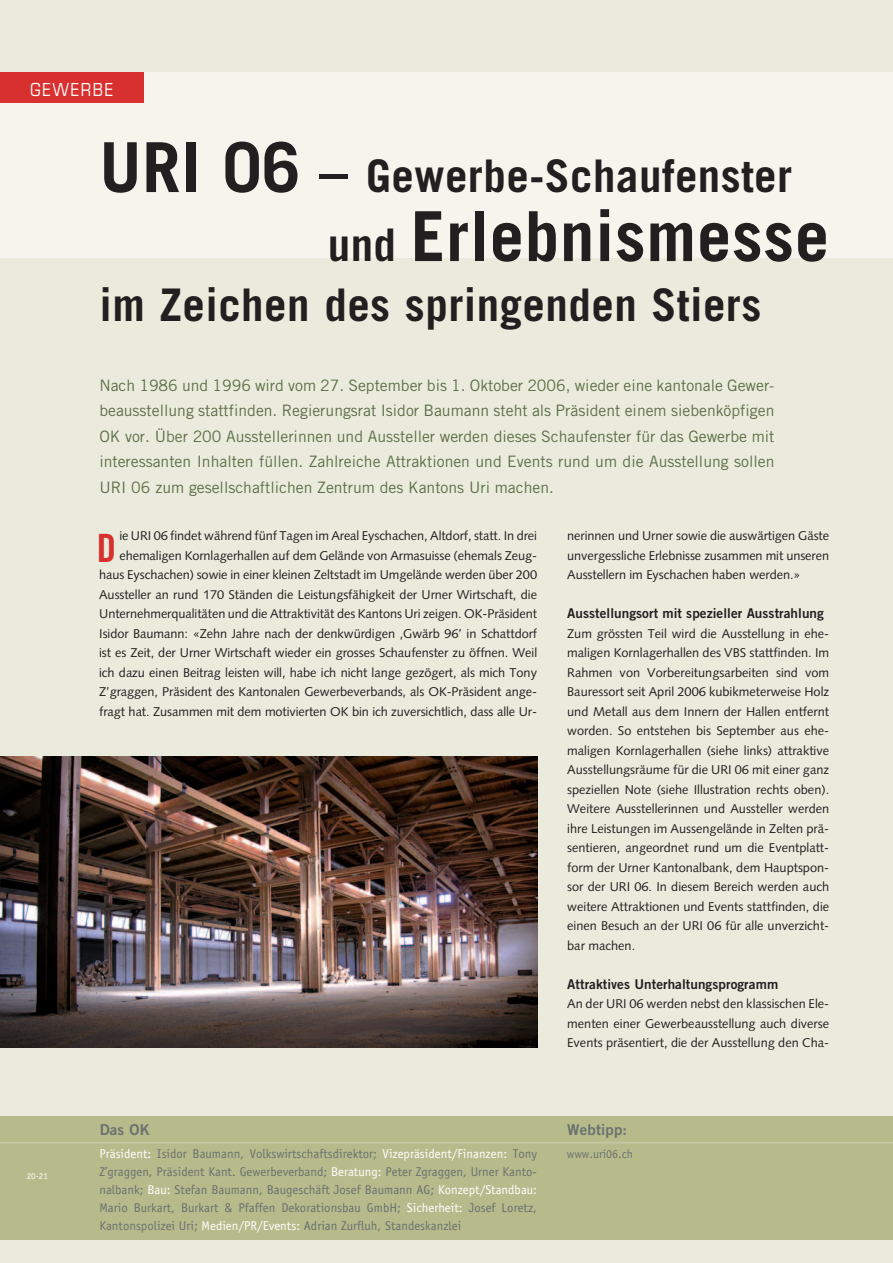
<style>
.page{position:relative;width:893px;height:1263px;background:#eaebdc}
.page>*{position:absolute;margin:0;border:0;box-sizing:border-box;transform-origin:0 0}
.t1{font:700 69px "Trade Gothic";letter-spacing:.01em;color:#231f20}
.t2{font:700 45px "Trade Gothic";letter-spacing:.01em;color:#231f20}
.Grundtext_2sp{font:39px "Trade Gothic Bold Cond Twenty";color:#d7302e}
.t3{font:condensed 18px "Eurostile";letter-spacing:.075em;color:#fff}
.Lead{font:15.75px/25.5px "Trade Gothic";color:#5d6e49;text-align:justify}
.t4{font:15px "Trade Gothic Bold Two";letter-spacing:.01em;color:#6a716f}
.Grundtext{font:13.5px "Trade Gothic Bold Two";letter-spacing:.005em;color:#231f20}
.Grundtext-2{font:12.75px/19.5px "Syntax";letter-spacing:-.005em;color:#231f20;text-align:justify}
.t5{font:12.75px/18px "Officina Sans";color:#6a716f;text-align:justify}
.t6{font:12px "Officina Sans";color:#6a716f}
.t7{font:9px "Officina Sans";color:#fff}
.s1{font-size:69px}
.s2{font-size:57px}
.s3{font-size:45px}
.s4{color:#fff}
</style>
<div class="page">
<div style="left:0;top:72px;width:893px;height:186px;background:#f5f5ee"></div>
<div style="left:0;top:1116px;width:893px;height:123px;background:#b7bb8c"></div>
<hr style="left:0;top:1142px;width:893px;height:1px;background:#c7c8a5">
<div style="left:0;top:72px;width:143px;height:31px;background:#d7302e"></div>
<img style="left:0;top:757px;width:537px;height:290px">
<p class="t3" style="left:30px;top:78px;width:85px">GEWERBE</p>
<p class="t2" style="left:99px;top:148px;width:694px"><span class="s1">URI 06</span> <span class="s2">–</span> Gewerbe-Schaufenster</p>
<p class="t1" style="left:328px;top:194px;width:503px"><span class="s3">und</span> Erlebnismesse</p>
<p class="t2" style="left:99px;top:277px;width:663px">im Zeichen des springenden Stiers</p>
<p class="t7" style="left:27px;top:1170px;width:23px">20-21</p>
<p class="Lead" style="left:99px;top:372px;width:677px">Nach 1986 und 1996 wird vom 27. September bis 1. Oktober 2006, wieder eine kantonale Gewer&shy;beausstellung stattfinden. Regierungsrat Isidor Baumann steht als Präsident einem siebenköpfigen OK vor. Über 200 Ausstellerinnen und Aussteller werden dieses Schaufenster für das Gewerbe mit interessanten Inhalten füllen. Zahlreiche Attraktionen und Events rund um die Ausstellung sollen URI 06 zum gesellschaftlichen Zentrum des Kantons Uri machen.</p>
<p class="Grundtext-2" style="left:567px;top:526px;width:263px">nerinnen und Urner sowie die auswärtigen Gäste unvergessliche Erlebnisse zusammen mit unseren Ausstellern im Eyschachen haben werden.»</p>
<p class="Grundtext" style="left:567px;top:605px;width:258px">Ausstellungsort mit spezieller Ausstrahlung</p>
<p class="Grundtext-2" style="left:567px;top:623px;width:263px">Zum grössten Teil wird die Ausstellung in ehe&shy;maligen Kornlagerhallen des VBS stattfinden. Im Rahmen von Vorbereitungsarbeiten sind vom Bauressort seit April 2006 kubikmeterweise Holz und Metall aus dem Innern der Hallen entfernt worden. So entstehen bis September aus ehe&shy;maligen Kornlagerhallen (siehe links) attraktive Ausstellungsräume für die URI 06 mit einer ganz speziellen Note (siehe Illustration rechts oben).<br>Weitere Ausstellerinnen und Aussteller werden ihre Leistungen im Aussengelände in Zelten prä&shy;sentieren, angeordnet rund um die Eventplatt&shy;form der Urner Kantonalbank, dem Hauptspon&shy;sor der URI 06. In diesem Bereich werden auch weitere Attraktionen und Events stattfinden, die einen Besuch an der URI 06 für alle unverzicht&shy;bar machen.</p>
<p class="Grundtext" style="left:567px;top:975px;width:212px">Attraktives Unterhaltungsprogramm</p>
<p class="Grundtext-2" style="left:567px;top:994px;width:263px">An der URI 06 werden nebst den klassischen Ele&shy;menten einer Gewerbeausstellung auch diverse Events präsentiert, die der Ausstellung den Cha-</p>
<p class="Grundtext-2" style="left:99px;top:526px;width:439px;text-align:right">ie URI 06 findet während fünf Tagen im Areal Eyschachen, Altdorf, statt. In drei ehemaligen Kornlagerhallen auf dem Gelände von Armasuisse (ehemals Zeug&shy;haus Eyschachen) sowie in einer kleinen Zeltstadt im Umgelände werden über 200<br>Aussteller an rund 170 Ständen die Leistungsfähigkeit der Urner Wirtschaft, die Unternehmerqualitäten und die Attraktivität des Kantons Uri zeigen. OK-Präsident Isidor Baumann: «Zehn Jahre nach der denkwürdigen ‚Gwärb 96’ in Schattdorf ist es Zeit, der Urner Wirtschaft wieder ein grosses Schaufenster zu öffnen. Weil ich dazu einen Beitrag leisten will, habe ich nicht lange gezögert, als mich Tony Z’graggen, Präsident des Kantonalen Gewerbeverbands, als OK-Präsident ange&shy;fragt hat. Zusammen mit dem motivierten OK bin ich zuversichtlich, dass alle Ur-</p>
<p class="Grundtext_2sp" style="left:97px;top:524px;width:21px">D</p>
<p class="t4" style="left:100px;top:1120px;width:51px">Das OK</p>
<p class="t5" style="left:99px;top:1145px;width:439px"><span class="s4">Präsident:</span> Isidor Baumann, Volkswirtschaftsdirektor; <span class="s4">Vizepräsident/Finanzen:</span> Tony Z’graggen, Präsident Kant. Gewerbeverband; <span class="s4">Beratung:</span> Peter Zgraggen, Urner Kanto&shy;nalbank; <span class="s4">Bau:</span> Stefan Baumann, Baugeschäft Josef Baumann AG; <span class="s4">Konzept/Standbau:<br></span>Mario Burkart, Burkart &amp; Pfaffen Dekorationsbau GmbH; <span class="s4">Sicherheit:</span> Josef Loretz, Kantonspolizei Uri; <span class="s4">Medien/PR/Events:</span> Adrian Zurfluh, Standeskanzlei</p>
<p class="t4" style="left:567px;top:1120px;width:61px">Webtipp:</p>
<p class="t6" style="left:567px;top:1146px;width:68px">www.uri06.ch</p>
</div>
